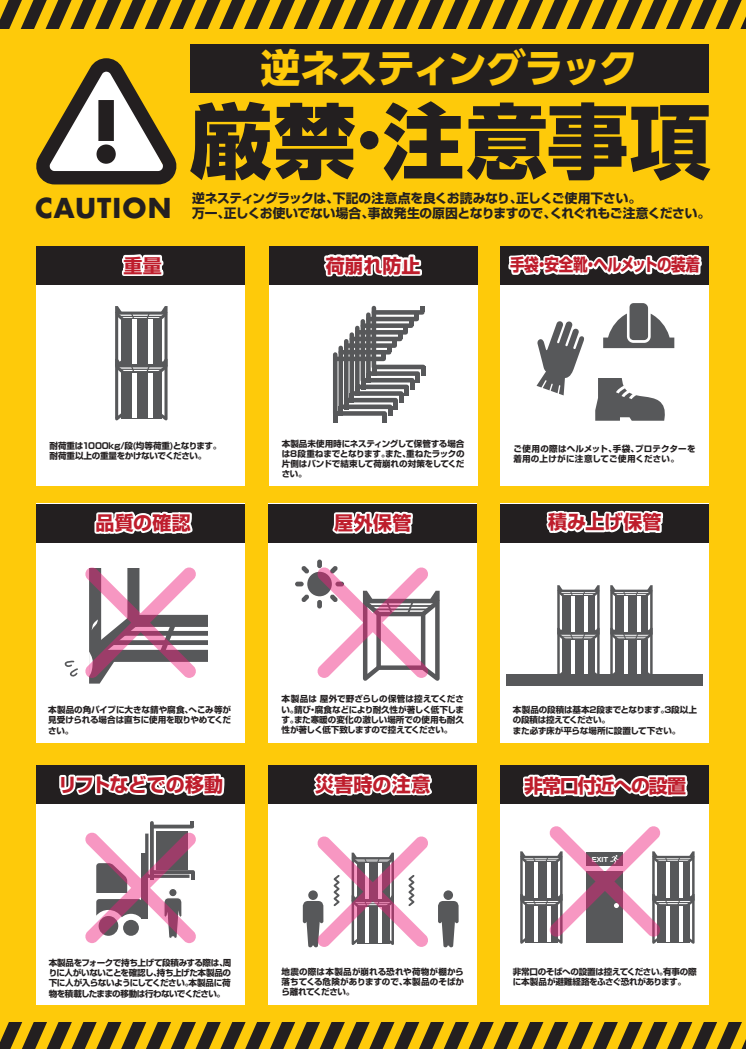
<style>
.page{position:relative;width:746px;height:1049px;background:#feca0a}
.page>*{position:absolute;margin:0;border:0;box-sizing:border-box;transform-origin:0 0}
.t1{font:800 81.5px "UD Shin Go Pro";letter-spacing:.015em;color:#231f20}
.t2{font:700 39.7px "UD Shin Go Pro";letter-spacing:-.04em;color:#feca0a}
.t3{font:700 26.7px "Futura";letter-spacing:.025em;color:#231f20}
.t4{font:700 19px "Shin Go Pro";letter-spacing:-.005em;color:#be1d2c}
.t5{font:700 19px "Shin Go Pro";letter-spacing:-.06em;color:#be1d2c}
.t6{font:700 17px "Shin Go Pro";letter-spacing:-.045em;color:#be1d2c;scale:.86 1}
.t7{font:700 12.8px/14.5px "Shin Go Pro";letter-spacing:-.025em;color:#231f20}
.t8{font:700 8.6px/10.3px "Shin Go Pro";letter-spacing:-.025em;color:#231f20;text-align:justify}
.t9{font:700 8.6px/10.3px "Shin Go Pro";letter-spacing:.025em;color:#231f20}
.t10{font:700 6.4px "Shin Go Pro";color:#fff}
.s1{font-size:51.9px}
</style>
<div class="page">
<div style="left:36px;top:504px;width:209px;height:239px;background:#fff"></div>
<div style="left:36px;top:504px;width:209px;height:39px;background:#231f20"></div>
<div style="left:268px;top:504px;width:209px;height:239px;background:#fff"></div>
<div style="left:268px;top:504px;width:209px;height:39px;background:#231f20"></div>
<svg style="left:332px;top:511px;width:81px;height:23px;background:#dfdfdf"></svg>
<div style="left:191px;top:44px;width:518px;height:48px;background:#231f20"></div>
<svg style="left:0;top:0;width:746px;height:29px"></svg>
<svg style="left:0;top:1022px;width:746px;height:27px"></svg>
<svg style="left:36px;top:58px;width:141px;height:126px"></svg>
<div style="left:500px;top:504px;width:209px;height:239px;background:#fff"></div>
<div style="left:500px;top:504px;width:209px;height:39px;background:#231f20"></div>
<svg style="left:544px;top:503px;width:121px;height:30px"></svg>
<div style="left:36px;top:765px;width:209px;height:240px;background:#fff"></div>
<div style="left:36px;top:765px;width:209px;height:39px;background:#231f20"></div>
<div style="left:268px;top:765px;width:209px;height:240px;background:#fff"></div>
<div style="left:268px;top:765px;width:209px;height:39px;background:#231f20"></div>
<svg style="left:313px;top:773px;width:119px;height:23px;background:#dcdcdc"></svg>
<div style="left:500px;top:765px;width:209px;height:240px;background:#fff"></div>
<div style="left:500px;top:765px;width:209px;height:39px;background:#231f20"></div>
<svg style="left:522px;top:774px;width:166px;height:23px;background:#d6d5d5"></svg>
<div style="left:269px;top:246px;width:208px;height:239px;background:#fff"></div>
<div style="left:269px;top:246px;width:208px;height:39px;background:#231f20"></div>
<svg style="left:323px;top:254px;width:103px;height:169px"></svg>
<svg style="left:557px;top:585px;width:43px;height:89px"></svg>
<div style="left:562px;top:595px;width:33px;height:37px;background:#57585a"></div>
<svg style="left:584px;top:596px;width:3px;height:35px"></svg>
<svg style="left:571px;top:596px;width:3px;height:35px"></svg>
<svg style="left:610px;top:585px;width:43px;height:89px"></svg>
<div style="left:615px;top:595px;width:33px;height:37px;background:#57585a"></div>
<svg style="left:637px;top:596px;width:3px;height:35px"></svg>
<svg style="left:624px;top:596px;width:3px;height:35px"></svg>
<div style="left:307px;top:572px;width:25px;height:24px;background:#57585a;border-radius:50%"></div>
<div style="left:317px;top:559px;width:5px;height:9px;background:#57585a;border-radius:2px"></div>
<svg style="left:301px;top:594px;width:8px;height:8px"></svg>
<svg style="left:295px;top:582px;width:8px;height:4px"></svg>
<svg style="left:301px;top:566px;width:8px;height:8px"></svg>
<svg style="left:317px;top:566px;width:123px;height:115px"></svg>
<svg style="left:520px;top:826px;width:175px;height:118px"></svg>
<div style="left:506px;top:674px;width:196px;height:12px;background:#57585a"></div>
<div style="left:443px;top:890px;width:10px;height:10px;background:#57585a;border-radius:50%"></div>
<svg style="left:438px;top:901px;width:21px;height:46px"></svg>
<svg style="left:303px;top:836px;width:125px;height:112px"></svg>
<div style="left:37px;top:246px;width:208px;height:239px;background:#fff"></div>
<div style="left:37px;top:246px;width:208px;height:39px;background:#231f20"></div>
<svg style="left:121px;top:254px;width:43px;height:22px"></svg>
<svg style="left:115px;top:306px;width:53px;height:115px"></svg>
<div style="left:122px;top:318px;width:40px;height:46px;background:#57585a"></div>
<hr style="left:148px;top:319px;width:4px;height:44px;background:#fff">
<hr style="left:132px;top:319px;width:4px;height:44px;background:#fff">
<svg style="left:56px;top:485px;width:170px;height:311px"></svg>
<svg style="left:85px;top:821px;width:111px;height:122px"></svg>
<div style="left:500px;top:246px;width:208px;height:239px;background:#fff"></div>
<div style="left:500px;top:246px;width:208px;height:39px;background:#231f20"></div>
<svg style="left:508px;top:254px;width:194px;height:21px"></svg>
<svg style="left:536px;top:321px;width:48px;height:75px"></svg>
<svg style="left:595px;top:378px;width:69px;height:43px"></svg>
<svg style="left:603px;top:303px;width:71px;height:45px"></svg>
<h2 class="t2" style="left:260px;top:35px;width:379px">逆ネスティングラック</h2>
<h1 class="t1" style="left:190px;top:75px;width:522px">厳禁<span class="s1">•</span>注意事項</h1>
<h3 class="t3" style="left:35px;top:188px;width:139px">CAUTION</h3>
<h3 class="t7" style="left:192px;top:190px;width:519px">逆ネスティングラックは、下記の注意点を良くお読みなり、正しくご使用下さい。<br>万一、正しくお使いでない場合、事故発生の原因となりますので、くれぐれもご注意ください。</h3>
<h3 class="t4" style="left:123px;top:250px;width:40px">重量</h3>
<h3 class="t4" style="left:326px;top:250px;width:96px">荷崩れ防止</h3>
<h3 class="t6" style="left:510px;top:251px;width:223px">手袋・安全靴・ヘルメットの装着</h3>
<p class="t8" style="left:50px;top:439px;width:173px">耐荷重は1000kg/段(均等荷重)となります。耐荷重以上の重量をかけないでください。</p>
<p class="t8" style="left:282px;top:437px;width:184px">本製品未使用時にネスティングして保管する場合は8段重ねまでとなります。また、重ねたラックの片側はバンドで結束して荷崩れの対策をしてください。</p>
<p class="t9" style="left:513px;top:442px;width:184px">ご使用の際はヘルメット、手袋、プロテクターを着用の上けがに注意してご使用ください。</p>
<h3 class="t4" style="left:95px;top:508px;width:97px">品質の確認</h3>
<h3 class="t4" style="left:334px;top:508px;width:79px">屋外保管</h3>
<h3 class="t4" style="left:548px;top:507px;width:115px">積み上げ保管</h3>
<p class="t8" style="left:48px;top:704px;width:184px">本製品の角パイプに大きな錆や腐食、へこみ等が見受けられる場合は直ちに使用を取りやめてください。</p>
<p class="t8" style="left:281px;top:693px;width:184px">本製品は 屋外で野ざらしの保管は控えてください。錆び・腐食などにより耐久性が著しく低下します。また寒暖の変化の激しい場所での使用も耐久性が著しく低下致しますので控えてください。</p>
<p class="t8" style="left:513px;top:704px;width:185px;text-align:left">本製品の段積は基本2段までとなります。3段以上の段積は控えてください。<br>また必ず床が平らな場所に設置して下さい。</p>
<h3 class="t4" style="left:58px;top:770px;width:167px">リフトなどでの移動</h3>
<p class="t8" style="left:49px;top:956px;width:184px">本製品をフォークで持ち上げて段積みする際は、周りに人がいないことを確認し、持ち上げた本製品の下に人が入らないようにしてください。本製品に荷物を積載したままの移動は行わないでください。</p>
<h3 class="t4" style="left:315px;top:769px;width:117px">災害時の注意</h3>
<h3 class="t5" style="left:524px;top:771px;width:163px">非常口付近への設置</h3>
<p class="t8" style="left:281px;top:965px;width:184px">地震の際は本製品が崩れる恐れや荷物が棚から落ちてくる危険がありますので、本製品のそばから離れてください。</p>
<p class="t10" style="left:591px;top:854px;width:18px">EXIT</p>
<p class="t8" style="left:513px;top:965px;width:185px">非常口のそばへの設置は控えてください。有事の際に本製品が避難経路をふさぐ恐れがあります。</p>
</div>
